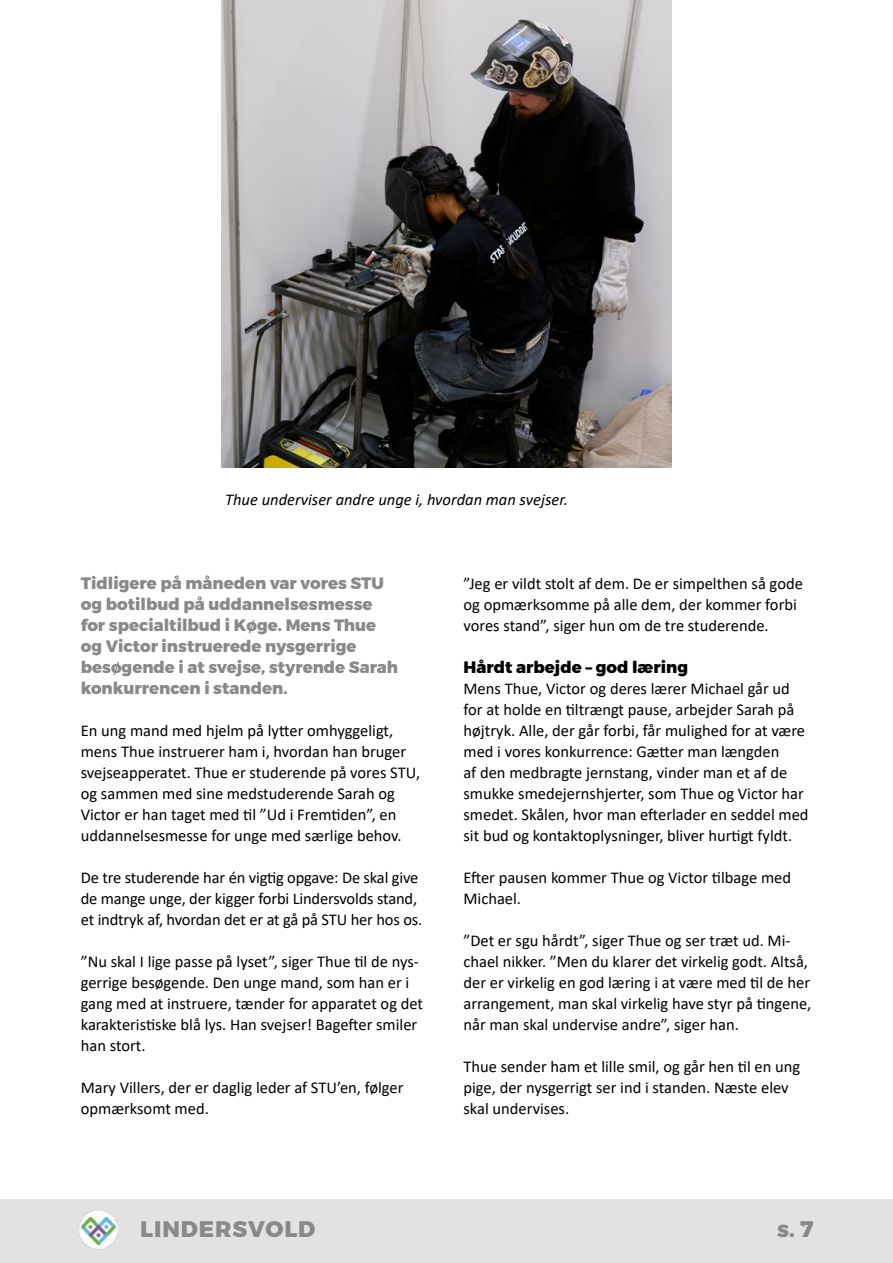
<style>
.page{position:relative;width:893px;height:1263px;background:#fff}
.page>*{position:absolute;margin:0;border:0;box-sizing:border-box;transform-origin:0 0}
.t1{font:22.5px "Trueno Ex Bd";letter-spacing:.04em;color:#898989}
.t2{font:16.5px/21px "Calibri";color:#000}
.t3{font:16.5px/21px "Trueno Ex Bd";color:#898989}
.t4{font:italic 16.5px "Calibri";color:#000}
.t5{font:16.5px "Trueno Ex Bd";color:#000}
</style>
<div class="page">
<img style="left:221px;top:0;width:451px;height:468px">
<div style="left:0;top:1199px;width:893px;height:64px;background:#e2e2e2"></div>
<img style="left:79px;top:1210px;width:39px;height:39px">
<p class="t4" style="left:225px;top:488px;width:344px">Thue underviser andre unge i, hvordan man svejser.</p>
<p class="t3" style="left:81px;top:573px;width:319px">Tidligere på måneden var vores STU og botilbud på uddannelsesmesse for specialtilbud i Køge. Mens Thue og Victor instruerede nysgerrige besøgende i at svejse, styrende Sarah konkurrencen i standen.</p>
<p class="t2" style="left:81px;top:719px;width:341px">En ung mand med hjelm på lytter omhyggeligt, mens Thue instruerer ham i, hvordan han bruger svejseapperatet. Thue er studerende på vores STU, og sammen med sine medstuderende Sarah og Victor er han taget med til ”Ud i Fremtiden”, en uddannelsesmesse for unge med særlige behov.</p>
<p class="t2" style="left:81px;top:866px;width:341px">De tre studerende har én vigtig opgave: De skal give de mange unge, der kigger forbi Lindersvolds stand, et indtryk af, hvordan det er at gå på STU her hos os.</p>
<p class="t2" style="left:81px;top:950px;width:344px">”Nu skal I lige passe på lyset”, siger Thue til de nys&shy;gerrige besøgende. Den unge mand, som han er i gang med at instruere, tænder for apparatet og det karakteristiske blå lys. Han svejser! Bagefter smiler han stort.</p>
<p class="t2" style="left:81px;top:1076px;width:324px">Mary Villers, der er daglig leder af STU’en, følger opmærksomt med.</p>
<p class="t2" style="left:463px;top:572px;width:341px">”Jeg er vildt stolt af dem. De er simpelthen så gode og opmærksomme på alle dem, der kommer forbi vores stand”, siger hun om de tre studerende.</p>
<p class="t5" style="left:463px;top:656px;width:226px">Hårdt arbejde – god læring</p>
<p class="t2" style="left:463px;top:677px;width:347px">Mens Thue, Victor og deres lærer Michael går ud for at holde en tiltrængt pause, arbejder Sarah på højtryk. Alle, der går forbi, får mulighed for at være med i vores konkurrence: Gætter man længden<br>af den medbragte jernstang, vinder man et af de smukke smedejernshjerter, som Thue og Victor har smedet. Skålen, hvor man efterlader en seddel med sit bud og kontaktoplysninger, bliver hurtigt fyldt.</p>
<p class="t2" style="left:463px;top:866px;width:329px">Efter pausen kommer Thue og Victor tilbage med<br>Michael.</p>
<p class="t2" style="left:463px;top:929px;width:349px">”Det er sgu hårdt”, siger Thue og ser træt ud. Mi&shy;chael nikker. ”Men du klarer det virkelig godt. Altså, der er virkelig en god læring i at være med til de her arrangement, man skal virkelig have styr på tingene, når man skal undervise andre”, siger han.</p>
<p class="t2" style="left:463px;top:1055px;width:338px">Thue sender ham et lille smil, og går hen til en ung pige, der nysgerrigt ser ind i standen. Næste elev skal undervises.</p>
<h1 class="t1" style="left:140px;top:1215px;width:177px">LINDERSVOLD</h1>
<h1 class="t1" style="left:777px;top:1215px;width:38px">s. 7</h1>
</div>
